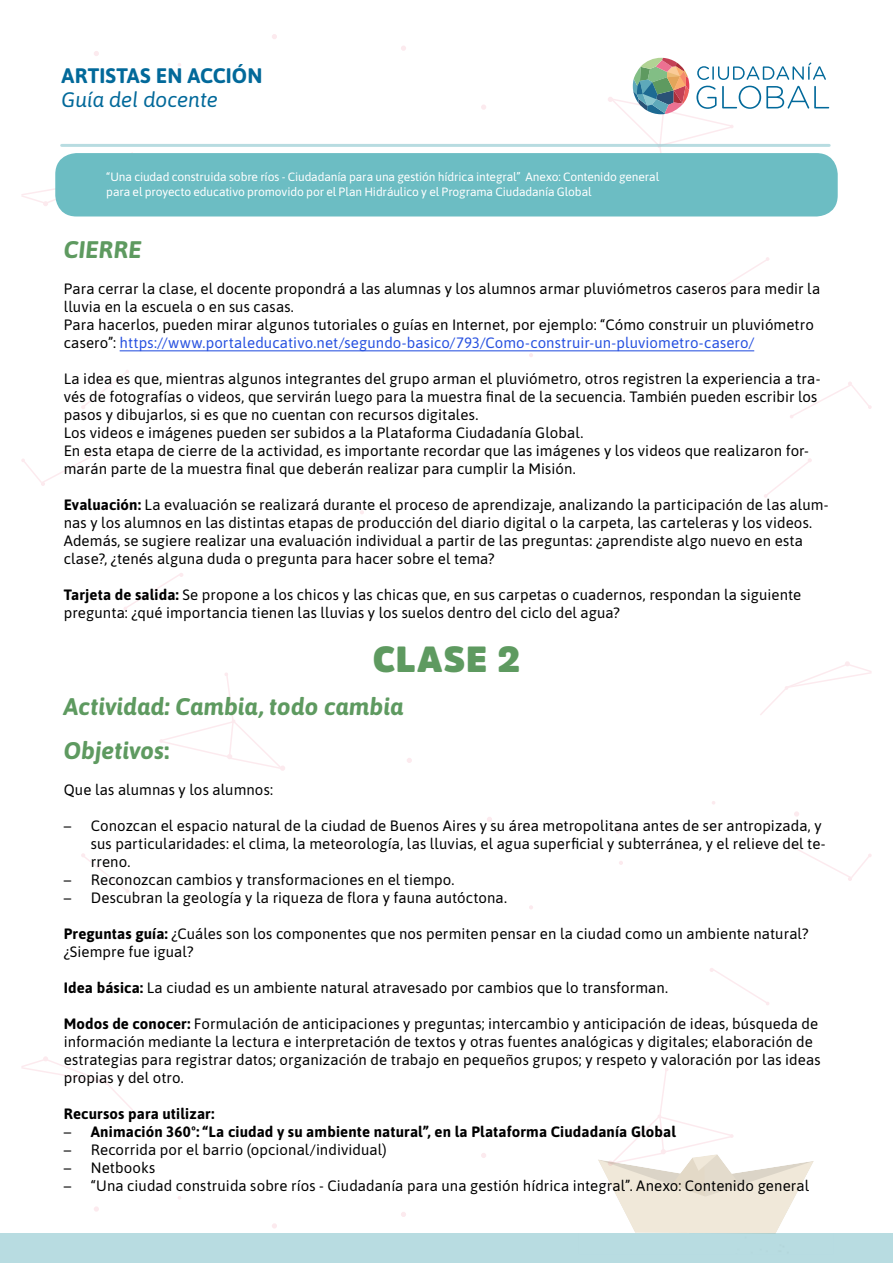
<style>
.page{position:relative;width:893px;height:1263px;background:#fff}
.page>*{position:absolute;margin:0;border:0;box-sizing:border-box;transform-origin:0 0}
.t1{font:900 36px "Amsi Pro";letter-spacing:.025em;color:#5e9a60}
.t2{font:italic 700 24px/43.5px "Asap";letter-spacing:.005em;color:#5e9a60}
.t3{font:700 21px "Asap";letter-spacing:.005em;color:#02699a}
.t4{font:italic 21px "Asap";letter-spacing:-.005em;color:#02699a}
.t5{font:15px/18px "Asap";letter-spacing:.005em;color:#000}
.t6{font:700 15px "Asap";letter-spacing:.01em;color:#000}
.t7{font:12px/15px "Asap";letter-spacing:-.01em;color:#fff}
.s1{color:#2751e0}
.s2{font-weight:700}
.s3{font-style:normal}
.s4{font-weight:400}
</style>
<div class="page">
<svg style="left:94px;top:51px;width:5px;height:5px"></svg>
<svg style="left:272px;top:34px;width:5px;height:5px"></svg>
<svg style="left:401px;top:46px;width:5px;height:5px"></svg>
<svg style="left:481px;top:105px;width:5px;height:5px"></svg>
<svg style="left:619px;top:398px;width:4px;height:4px"></svg>
<svg style="left:529px;top:353px;width:4px;height:4px"></svg>
<svg style="left:81px;top:370px;width:48px;height:39px"></svg>
<svg style="left:21px;top:152px;width:112px;height:54px"></svg>
<svg style="left:710px;top:257px;width:59px;height:38px"></svg>
<svg style="left:790px;top:382px;width:82px;height:36px"></svg>
<svg style="left:794px;top:811px;width:5px;height:6px"></svg>
<svg style="left:616px;top:828px;width:5px;height:5px"></svg>
<svg style="left:487px;top:817px;width:5px;height:5px"></svg>
<svg style="left:407px;top:758px;width:5px;height:5px"></svg>
<svg style="left:270px;top:466px;width:4px;height:4px"></svg>
<svg style="left:360px;top:510px;width:4px;height:4px"></svg>
<svg style="left:764px;top:458px;width:48px;height:40px"></svg>
<svg style="left:760px;top:661px;width:112px;height:54px"></svg>
<svg style="left:159px;top:673px;width:126px;height:98px"></svg>
<svg style="left:124px;top:573px;width:59px;height:37px"></svg>
<svg style="left:21px;top:449px;width:82px;height:37px"></svg>
<svg style="left:94px;top:1206px;width:5px;height:6px"></svg>
<svg style="left:272px;top:1223px;width:5px;height:5px"></svg>
<svg style="left:401px;top:1212px;width:5px;height:5px"></svg>
<svg style="left:481px;top:1153px;width:5px;height:5px"></svg>
<svg style="left:619px;top:861px;width:4px;height:4px"></svg>
<svg style="left:529px;top:905px;width:4px;height:4px"></svg>
<svg style="left:81px;top:853px;width:48px;height:40px"></svg>
<svg style="left:21px;top:1056px;width:112px;height:54px"></svg>
<svg style="left:710px;top:968px;width:59px;height:37px"></svg>
<svg style="left:790px;top:844px;width:82px;height:37px"></svg>
<div style="left:0;top:1234px;width:893px;height:29px;background:#b8dce1"></div>
<svg style="left:635px;top:1068px;width:99px;height:72px"></svg>
<img style="left:578px;top:1140px;width:255px;height:94px">
<img style="left:628px;top:1189px;width:171px;height:44px">
<svg style="left:608px;top:58px;width:221px;height:99px"></svg>
<hr style="left:62px;top:144px;width:767px;height:3px;background:#8ac6ce">
<div style="left:55px;top:153px;width:783px;height:63px;background:#6cbdc3;border-radius:21px"></div>
<hr style="left:120px;top:350px;width:634px;height:1px;background:#2751e0">
<h3 class="t3" style="left:62px;top:61px;width:202px">ARTISTAS EN ACCIÓN</h3>
<h3 class="t4" style="left:62px;top:86px;width:158px">Guía del docente</h3>
<p class="t7" style="left:106px;top:169px;width:554px">“Una ciudad construida sobre ríos - Ciudadanía para una gestión hídrica integral” Anexo: Contenido general para el proyecto educativo promovido por el Plan Hidráulico y el Programa Ciudadanía Global</p>
<h2 class="t2" style="left:64px;top:226px;width:79px">CIERRE</h2>
<p class="t5" style="left:64px;top:279px;width:758px">Para cerrar la clase, el docente propondrá a las alumnas y los alumnos armar pluviómetros caseros para medir la lluvia en la escuela o en sus casas.<br>Para hacerlos, pueden mirar algunos tutoriales o guías en Internet, por ejemplo: “Cómo construir un pluviómetro casero”: <span class="s1">https://www.portaleducativo.net/segundo-basico/793/Como-construir-un-pluviometro-casero/</span></p>
<p class="t5" style="left:64px;top:369px;width:758px">La idea es que, mientras algunos integrantes del grupo arman el pluviómetro, otros registren la experiencia a tra&shy;vés de fotografías o videos, que servirán luego para la muestra final de la secuencia. También pueden escribir los pasos y dibujarlos, si es que no cuentan con recursos digitales.<br>Los videos e imágenes pueden ser subidos a la Plataforma Ciudadanía Global.<br>En esta etapa de cierre de la actividad, es importante recordar que las imágenes y los videos que realizaron for&shy;marán parte de la muestra final que deberán realizar para cumplir la Misión.</p>
<p class="t5" style="left:64px;top:495px;width:766px"><span class="s2">Evaluación:</span> La evaluación se realizará durante el proceso de aprendizaje, analizando la participación de las alum&shy;nas y los alumnos en las distintas etapas de producción del diario digital o la carpeta, las carteleras y los videos.<br>Además, se sugiere realizar una evaluación individual a partir de las preguntas: ¿aprendiste algo nuevo en esta clase?, ¿tenés alguna duda o pregunta para hacer sobre el tema?</p>
<p class="t5" style="left:64px;top:585px;width:739px"><span class="s2">Tarjeta de salida:</span> Se propone a los chicos y las chicas que, en sus carpetas o cuadernos, respondan la siguiente pregunta: ¿qué importancia tienen las lluvias y los suelos dentro del ciclo del agua?</p>
<h1 class="t1" style="left:373px;top:634px;width:149px">CLASE 2</h1>
<h2 class="t2" style="left:64px;top:684px;width:341px">Actividad: Cambia, todo cambia<br>Objetivos<span class="s3">:</span></h2>
<p class="t5" style="left:64px;top:780px;width:211px">Que las alumnas y los alumnos:</p>
<p class="t5" style="left:91px;top:816px;width:736px;text-indent:-27px">– Conozcan el espacio natural de la ciudad de Buenos Aires y su área metropolitana antes de ser antropizada, y sus particularidades: el clima, la meteorología, las lluvias, el agua superficial y subterránea, y el relieve del te&shy;rreno.</p>
<p class="t5" style="left:64px;top:870px;width:392px">– Reconozcan cambios y transformaciones en el tiempo.</p>
<p class="t5" style="left:64px;top:888px;width:445px">– Descubran la geología y la riqueza de flora y fauna autóctona.</p>
<p class="t5" style="left:64px;top:924px;width:746px"><span class="s2">Preguntas guía:</span> ¿Cuáles son los componentes que nos permiten pensar en la ciudad como un ambiente natural? ¿Siempre fue igual?</p>
<p class="t5" style="left:64px;top:978px;width:606px"><span class="s2">Idea básica:</span> La ciudad es un ambiente natural atravesado por cambios que lo transforman.</p>
<p class="t5" style="left:64px;top:1014px;width:758px"><span class="s2">Modos de conocer:</span> Formulación de anticipaciones y preguntas; intercambio y anticipación de ideas, búsqueda de información mediante la lectura e interpretación de textos y otras fuentes analógicas y digitales; elaboración de estrategias para registrar datos; organización de trabajo en pequeños grupos; y respeto y valoración por las ideas propias y del otro.</p>
<p class="t6" style="left:64px;top:1103px;width:152px">Recursos para utilizar:</p>
<p class="t6" style="left:64px;top:1121px;width:614px"><span class="s4">–</span> Animación 360º: “La ciudad y su ambiente natural”, en la Plataforma Ciudadanía Global</p>
<p class="t5" style="left:64px;top:1140px;width:324px">– Recorrida por el barrio (opcional/individual)</p>
<p class="t5" style="left:64px;top:1158px;width:93px">– Netbooks</p>
<p class="t5" style="left:64px;top:1176px;width:747px">– “Una ciudad construida sobre ríos - Ciudadanía para una gestión hídrica integral”. Anexo: Contenido general</p>
</div>
